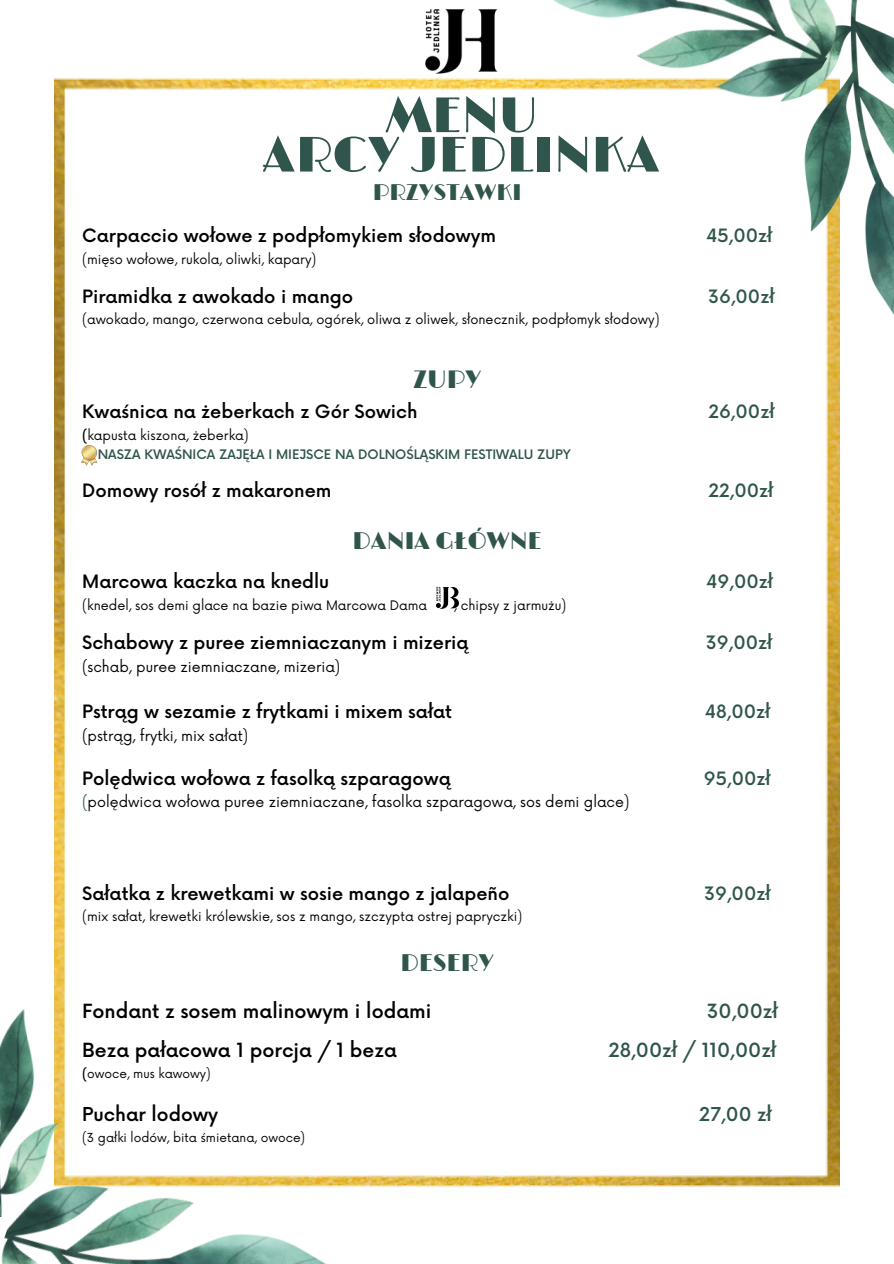
<style>
.page{position:relative;width:894px;height:1264px;background:#fff}
.page>*{position:absolute;margin:0;border:0;box-sizing:border-box;transform-origin:0 0}
.t1{font:50.1px "Limelight";color:#2f554d}
.t2{font:24.9px "Limelight";color:#2f554d}
.t3{font:23.85px "Limelight";color:#2f554d}
.t4{font:22.5px "Limelight";color:#2f554d}
.t5{font:500 19.05px "Now";color:#000}
.t6{font:500 19.05px "Now";color:#2f554d}
.t7{font:500 18.6px "Now";color:#000}
.t8{font:500 18.6px "Now";color:#2f554d}
.t9{font:500 18px "Now";color:#000}
.t10{font:500 18px "Now";color:#2f554d}
.t11{font:500 17.85px "Now";color:#000}
.t12{font:500 17.85px "Now";color:#2f554d}
.t13{font:14.25px "Now";color:#000}
.t14{font:12.75px "Now";color:#000}
.t15{font:500 12.75px "Now";color:#2f554d}
.t16{font:12.15px "Now";color:#000}
.s1{font-weight:500}
.s2{color:#2f554d}
</style>
<div class="page">
<img style="left:55px;top:78px;width:783px;height:1108px">
<img style="left:0;top:892px;width:65px;height:257px">
<img style="left:780px;top:23px;width:113px;height:338px">
<img style="left:488px;top:0;width:374px;height:138px">
<img style="left:0;top:1149px;width:353px;height:114px">
<img style="left:425px;top:6px;width:76px;height:72px">
<img style="left:81px;top:445px;width:16px;height:20px">
<img style="left:436px;top:587px;width:22px;height:22px">
<p class="t1" style="left:385px;top:86px;width:154px">MENU</p>
<p class="t1" style="left:262px;top:126px;width:399px">ARCY JEDLINKA</p>
<p class="t4" style="left:373px;top:180px;width:150px">PRZYSTAWKI</p>
<p class="t9" style="left:82px;top:226px;width:415px">Carpaccio wołowe z podpłomykiem słodowym</p>
<p class="t10" style="left:706px;top:226px;width:68px">45,00zł</p>
<p class="t14" style="left:82px;top:252px;width:235px">(mięso wołowe, rukola, oliwki, kapary)</p>
<p class="t11" style="left:82px;top:287px;width:272px">Piramidka z awokado i mango</p>
<p class="t12" style="left:708px;top:287px;width:68px">36,00zł</p>
<p class="t14" style="left:82px;top:313px;width:578px">(awokado, mango, czerwona cebula, ogórek, oliwa z oliwek, słonecznik, podpłomyk słodowy)</p>
<p class="t2" style="left:413px;top:365px;width:70px">ZUPY</p>
<p class="t9" style="left:82px;top:402px;width:337px">Kwaśnica na żeberkach z Gór Sowich</p>
<p class="t10" style="left:708px;top:402px;width:67px">26,00zł</p>
<p class="t14" style="left:82px;top:428px;width:168px"><span class="s1">(</span>kapusta kiszona, żeberka)</p>
<p class="t15" style="left:98px;top:447px;width:474px">NASZA KWAŚNICA ZAJĘŁA I MIEJSCE NA DOLNOŚLĄSKIM FESTIWALU ZUPY</p>
<p class="t9" style="left:82px;top:480px;width:251px">Domowy rosół z makaronem</p>
<p class="t10" style="left:708px;top:480px;width:66px">22,00zł</p>
<p class="t3" style="left:352px;top:527px;width:190px">DANIA GŁÓWNE</p>
<p class="t9" style="left:82px;top:572px;width:248px">Marcowa kaczka na knedlu</p>
<p class="t10" style="left:706px;top:572px;width:68px">49,00zł</p>
<p class="t14" style="left:82px;top:598px;width:346px">(knedel, sos demi glace na bazie piwa Marcowa Dama</p>
<p class="t14" style="left:454px;top:598px;width:113px">, chipsy z jarmużu)</p>
<p class="t9" style="left:82px;top:632px;width:387px">Schabowy z puree ziemniaczanym i mizerią</p>
<p class="t10" style="left:705px;top:632px;width:68px">39,00zł</p>
<p class="t13" style="left:82px;top:658px;width:259px">(schab, puree ziemniaczane, mizeria)</p>
<p class="t9" style="left:82px;top:702px;width:371px">Pstrąg w sezamie z frytkami i mixem sałat</p>
<p class="t10" style="left:704px;top:702px;width:67px">48,00zł</p>
<p class="t13" style="left:82px;top:728px;width:167px">(pstrąg, frytki, mix sałat)</p>
<p class="t9" style="left:82px;top:768px;width:370px">Polędwica wołowa z fasolką szparagową</p>
<p class="t10" style="left:703px;top:768px;width:68px">95,00zł</p>
<p class="t13" style="left:82px;top:794px;width:548px"><span class="s2">(</span>polędwica wołowa puree ziemniaczane, fasolka szparagowa, sos demi glace)</p>
<p class="t9" style="left:82px;top:883px;width:428px">Sałatka z krewetkami w sosie mango z jalapeño</p>
<p class="t10" style="left:704px;top:883px;width:68px">39,00zł</p>
<p class="t14" style="left:82px;top:909px;width:441px">(mix sałat, krewetki królewskie, sos z mango, szczypta ostrej papryczki)</p>
<p class="t3" style="left:400px;top:948px;width:95px">DESERY</p>
<p class="t5" style="left:82px;top:1000px;width:350px">Fondant z sosem malinowym i lodami</p>
<p class="t6" style="left:706px;top:1000px;width:72px">30,00zł</p>
<p class="t5" style="left:82px;top:1039px;width:316px">Beza pałacowa 1 porcja / 1 beza</p>
<p class="t6" style="left:608px;top:1039px;width:169px">28,00zł / 110,00zł</p>
<p class="t16" style="left:82px;top:1066px;width:130px"><span class="s1">(</span>owoce, mus kawowy)</p>
<p class="t7" style="left:82px;top:1103px;width:137px">Puchar lodowy</p>
<p class="t8" style="left:699px;top:1103px;width:74px">27,00 zł</p>
<p class="t16" style="left:82px;top:1130px;width:224px">(3 gałki lodów, bita śmietana, owoce)</p>
</div>
